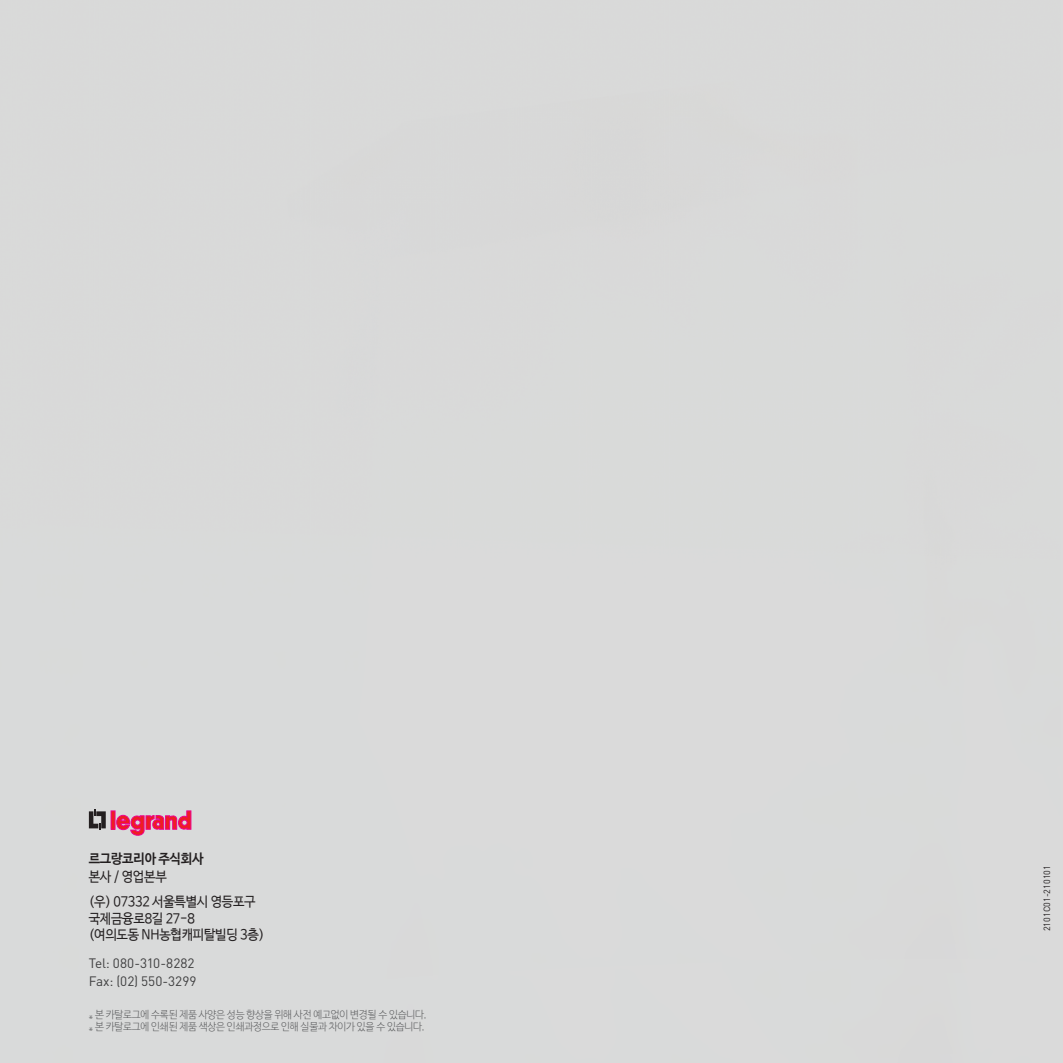
<style>
.page{position:relative;width:1063px;height:1063px;background:#d9dad9}
.page>*{position:absolute;margin:0;border:0;box-sizing:border-box;transform-origin:0 0}
.t1{font:13.5px/25.2px "Nanum Barun Gothic";letter-spacing:-.02em;color:#231f20;scale:.95 1}
.t2{font:13.5px/17.5px "DIN";letter-spacing:.005em;color:#3e3e3f}
.t3{font:700 13.5px "Nanum Barun Gothic";letter-spacing:-.02em;color:#231f20;scale:.95 1}
.t4{font:300 10.5px/12.6px "Nanum Barun Gothic";letter-spacing:-.02em;color:#57585a;scale:.95 1}
.t5{font:9px "DIN";color:#231f20}
</style>
<div class="page">
<svg style="left:89px;top:810px;width:17px;height:20px"></svg>
<div style="left:111px;top:811px;width:4px;height:18px;border:1px solid #ed028c"></div>
<svg style="left:116px;top:810px;width:75px;height:26px"></svg>
<p class="t3" style="left:89px;top:852px;width:122px">르그랑코리아 주식회사</p>
<p class="t1" style="left:89px;top:865px;width:177px">본사 / 영업본부<br>(우) 07332 서울특별시 영등포구</p>
<p class="t1" style="left:89px;top:911px;width:186px;line-height:16.2px">국제금융로8길 27-8<br>(여의도동 NH농협캐피탈빌딩 3층)</p>
<p class="t2" style="left:89px;top:954px;width:109px">Tel: 080-310-8282<br>Fax: (02) 550-3299</p>
<p class="t4" style="left:89px;top:1008px;width:357px">* 본 카탈로그에 수록된 제품 사양은 성능 향상을 위해 사전 예고없이 변경될 수 있습니다. * 본 카탈로그에 인쇄된 제품 색상은 인쇄과정으로 인해 실물과 차이가 있을 수 있습니다.</p>
<p class="t5" style="left:1041px;top:931px;width:67px;rotate:-90deg">2101C01-210101</p>
</div>
